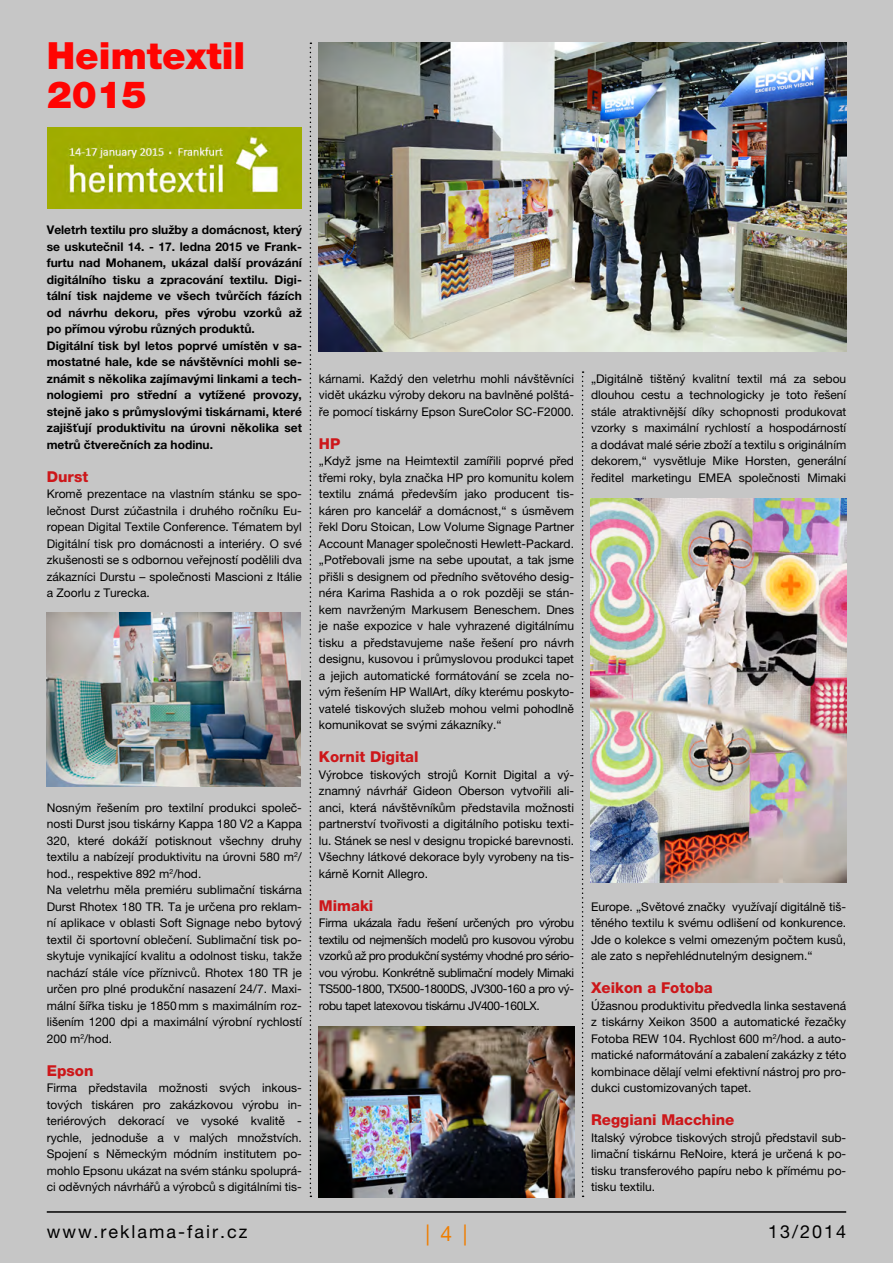
<style>
.page{position:relative;width:893px;height:1263px;background:#c6c6c6}
.page>*{position:absolute;margin:0;border:0;box-sizing:border-box;transform-origin:0 0}
.t1{font:900 37.5px/39px "Helvetica Neue LT Pro";color:#ff0402}
.t2{font:21px "Helvetica Neue LT Pro";color:#ef7d00}
.t3{font:18px "Helvetica Neue LT Pro";letter-spacing:.11em;color:#000}
.t4{font:800 15px "Helvetica Neue LT Pro";color:#cd171a}
.t5{font:12px/16.5px "Helvetica Neue LT Pro";color:#000;text-align:justify}
.t6{font:700 12px/16.5px "Helvetica Neue LT Pro";color:#000}
</style>
<div class="page">
<hr style="left:47px;top:1211px;width:799px;height:2px;background:#000">
<svg style="left:582px;top:371px;width:2px;height:826px"></svg>
<svg style="left:310px;top:43px;width:1px;height:1154px"></svg>
<img style="left:319px;top:1027px;width:255px;height:170px">
<img style="left:319px;top:43px;width:528px;height:308px">
<img style="left:48px;top:127px;width:254px;height:82px">
<img style="left:47px;top:613px;width:254px;height:173px">
<img style="left:591px;top:499px;width:255px;height:383px">
<h1 class="t1" style="left:47px;top:36px;width:200px">Heimtextil<br>2015</h1>
<p class="t6" style="left:47px;top:221px;width:257px">Veletrh textilu pro služby a domácnost, který se uskutečnil 14. - 17. ledna 2015 ve Frank&shy;furtu nad Mohanem, ukázal další provázání digitálního tisku a zpracování textilu. Digi&shy;tální tisk najdeme ve všech tvůrčích fázích od návrhu dekoru, přes výrobu vzorků až po přímou výrobu různých produktů.<br>Digitální tisk byl letos poprvé umístěn v sa&shy;mostatné hale, kde se návštěvníci mohli se&shy;známit s několika zajímavými linkami a tech&shy;nologiemi pro střední a vytížené provozy, stejně jako s průmyslovými tiskárnami, které zajišťují produktivitu na úrovni několika set metrů čtverečních za hodinu.</p>
<p class="t4" style="left:47px;top:467px;width:43px">Durst</p>
<p class="t5" style="left:47px;top:485px;width:257px">Kromě prezentace na vlastním stánku se spo&shy;lečnost Durst zúčastnila i druhého ročníku Eu&shy;ropean Digital Textile Conference. Tématem byl Digitální tisk pro domácnosti a interiéry. O své zkušenosti se s odbornou veřejností podělili dva zákazníci Durstu – společnosti Mascioni z Itálie a Zoorlu z Turecka.</p>
<p class="t5" style="left:47px;top:799px;width:257px;text-align:left">Nosným řešením pro textilní produkci společ&shy;nosti Durst jsou tiskárny Kappa 180 V2 a Kappa 320, které dokáží potisknout všechny druhy textilu a nabízejí produktivitu na úrovni 580 m<sup>2</sup>/ hod., respektive 892 m<sup>2</sup>/hod.<br>Na veletrhu měla premiéru sublimační tiskárna Durst Rhotex 180 TR. Ta je určena pro reklam&shy;ní aplikace v oblasti Soft Signage nebo bytový textil či sportovní oblečení. Sublimační tisk po&shy;skytuje vynikající kvalitu a odolnost tisku, takže nachází stále více příznivců. Rhotex 180 TR je určen pro plné produkční nasazení 24/7. Maxi&shy;mální šířka tisku je 1850mm s maximálním roz&shy;lišením 1200 dpi a maximální výrobní rychlostí 200 m<sup>2</sup>/hod.</p>
<p class="t4" style="left:47px;top:1061px;width:48px">Epson</p>
<p class="t5" style="left:47px;top:1079px;width:257px">Firma představila možnosti svých inkous&shy;tových tiskáren pro zakázkovou výrobu in&shy;teriérových dekorací ve vysoké kvalitě - rychle, jednoduše a v malých množstvích.<br>Spojení s Německým módním institutem po&shy;mohlo Epsonu ukázat na svém stánku spoluprá&shy;ci oděvných návrhářů a výrobců s digitálními tis-</p>
<p class="t5" style="left:319px;top:370px;width:257px">kárnami. Každý den veletrhu mohli návštěvníci vidět ukázku výroby dekoru na bavlněné polštá&shy;ře pomocí tiskárny Epson SureColor SC-F2000.</p>
<p class="t4" style="left:319px;top:434px;width:23px">HP</p>
<p class="t5" style="left:319px;top:452px;width:257px">„Když jsme na Heimtextil zamířili poprvé před třemi roky, byla značka HP pro komunitu kolem textilu známá především jako producent tis&shy;káren pro kancelář a domácnost,“ s úsměvem řekl Doru Stoican, Low Volume Signage Partner Account Manager společnosti Hewlett-Packard. „Potřebovali jsme na sebe upoutat, a tak jsme přišli s designem od předního světového desig&shy;néra Karima Rashida a o rok později se stán&shy;kem navrženým Markusem Beneschem. Dnes je naše expozice v hale vyhrazené digitálnímu tisku a představujeme naše řešení pro návrh designu, kusovou i průmyslovou produkci tapet a jejich automatické formátování se zcela no&shy;vým řešením HP WallArt, díky kterému poskyto&shy;vatelé tiskových služeb mohou velmi pohodlně komunikovat se svými zákazníky.“</p>
<p class="t4" style="left:319px;top:748px;width:101px">Kornit Digital</p>
<p class="t5" style="left:319px;top:766px;width:257px">Výrobce tiskových strojů Kornit Digital a vý&shy;znamný návrhář Gideon Oberson vytvořili ali&shy;anci, která návštěvníkům představila možnosti partnerství tvořivosti a digitálního potisku texti&shy;lu. Stánek se nesl v designu tropické barevnosti.<br>Všechny látkové dekorace byly vyrobeny na tis&shy;kárně Kornit Allegro.</p>
<p class="t4" style="left:319px;top:896px;width:56px">Mimaki</p>
<p class="t5" style="left:319px;top:914px;width:257px">Firma ukázala řadu řešení určených pro výrobu textilu od nejmenších modelů pro kusovou výrobu vzorků až pro produkční systémy vhodné pro sério&shy;vou výrobu. Konkrétně sublimační modely Mimaki TS500-1800, TX500-1800DS, JV300-160 a pro vý&shy;robu tapet latexovou tiskárnu JV400-160LX.</p>
<p class="t5" style="left:591px;top:370px;width:257px">„Digitálně tištěný kvalitní textil má za sebou dlouhou cestu a technologicky je toto řešení stále atraktivnější díky schopnosti produkovat vzorky s maximální rychlostí a hospodárností a dodávat malé série zboží a textilu s originálním dekorem,“ vysvětluje Mike Horsten, generální ředitel marketingu EMEA společnosti Mimaki</p>
<p class="t5" style="left:591px;top:898px;width:257px">Europe. „Světové značky využívají digitálně tiš&shy;těného textilu k svému odlišení od konkurence.<br>Jde o kolekce s velmi omezeným počtem kusů, ale zato s nepřehlédnutelným designem.“</p>
<p class="t4" style="left:591px;top:979px;width:123px">Xeikon a Fotoba</p>
<p class="t5" style="left:591px;top:997px;width:257px">Úžasnou produktivitu předvedla linka sestavená z tiskárny Xeikon 3500 a automatické řezačky Fotoba REW 104. Rychlost 600 m<sup>2</sup>/hod. a auto&shy;matické naformátování a zabalení zakázky z této kombinace dělají velmi efektivní nástroj pro pro&shy;dukci customizovaných tapet.</p>
<p class="t4" style="left:591px;top:1111px;width:145px">Reggiani Macchine</p>
<p class="t5" style="left:591px;top:1129px;width:257px">Italský výrobce tiskových strojů představil sub&shy;limační tiskárnu ReNoire, která je určená k po&shy;tisku transferového papíru nebo k přímému po&shy;tisku textilu.</p>
<h3 class="t3" style="left:47px;top:1221px;width:202px">www.reklama-fair.cz</h3>
<h2 class="t2" style="left:425px;top:1220px;width:43px">| 4 |</h2>
<h3 class="t3" style="left:768px;top:1221px;width:79px">13/2014</h3>
</div>
